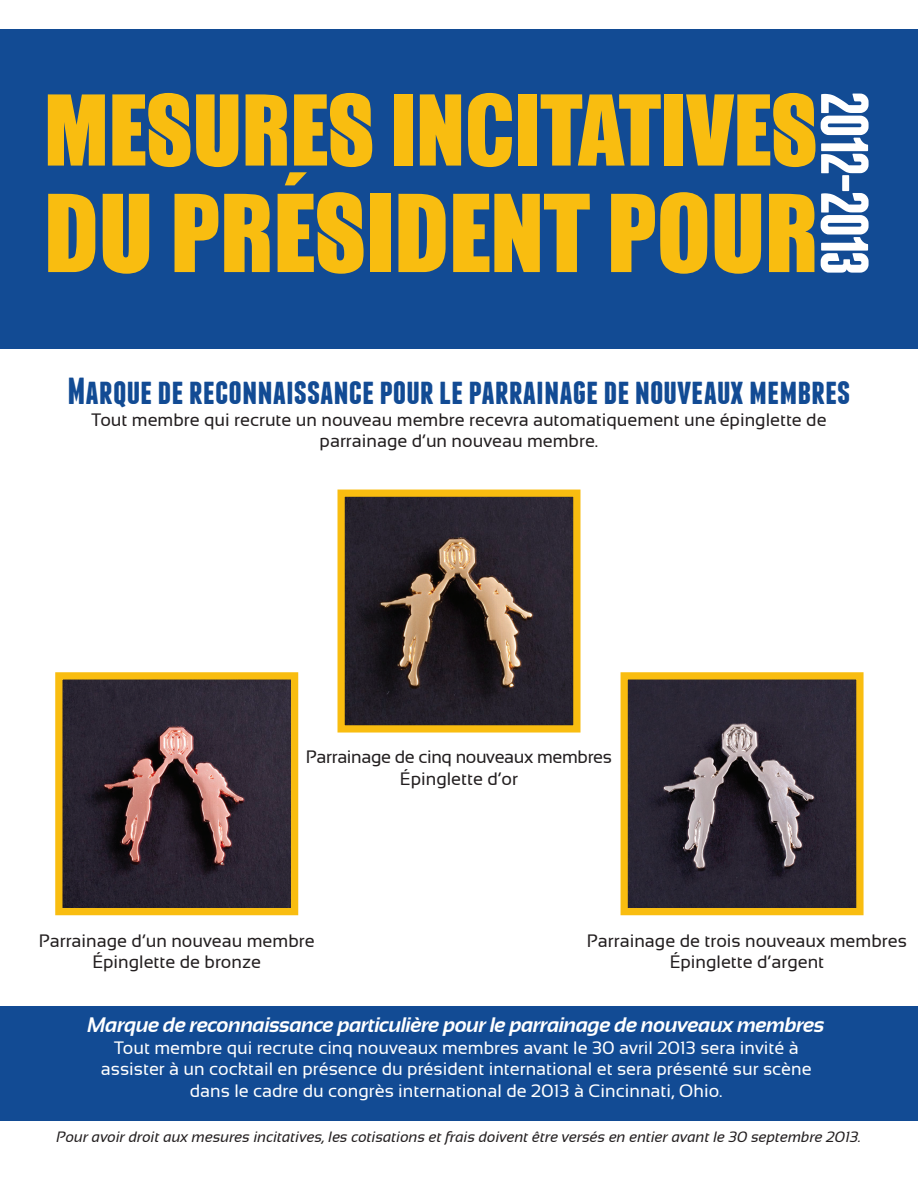
<style>
.page{position:relative;width:918px;height:1188px;background:#fff}
.page>*{position:absolute;margin:0;border:0;box-sizing:border-box;transform-origin:0 0}
.t1{font:99px "Gabo Drive";color:#f9bd10}
.t2{font:90px "Gabo Drive";color:#f9bd10}
.t3{font:700 67.05px "Franchise";letter-spacing:-.04em;color:#fff}
.t4{font:700 37.5px "Franchise";color:#124b94}
.t5{font:italic 700 21px "Sansation";letter-spacing:-.02em;color:#fff}
.t6{font:18px/21.6px "Sansation";color:#231f20;text-align:center}
.t7{font:18px/21.6px "Sansation";color:#fff;text-align:center}
.t8{font:18px "Sansation";letter-spacing:-.02em;color:#231f20}
.t9{font:italic 15px "Sansation";color:#231f20}
</style>
<div class="page">
<div style="left:0;top:1006px;width:918px;height:114px;background:#124b94"></div>
<div style="left:0;top:29px;width:918px;height:320px;background:#124b94"></div>
<img style="left:63px;top:680px;width:227px;height:227px">
<div style="left:55px;top:672px;width:243px;height:243px;border:7px solid #f9bd10"></div>
<img style="left:345px;top:498px;width:228px;height:227px">
<div style="left:337px;top:490px;width:244px;height:243px;border:7px solid #f9bd10"></div>
<img style="left:629px;top:680px;width:227px;height:227px">
<div style="left:621px;top:672px;width:243px;height:243px;border:7px solid #f9bd10"></div>
<p class="t2" style="left:44px;top:68px;width:775px">MESURES INCITATIVES</p>
<p class="t1" style="left:44px;top:165px;width:776px">DU PRÉSIDENT POUR</p>
<p class="t3" style="left:876px;top:91px;width:186px;rotate:90deg">2012-2013</p>
<p class="t4" style="left:68px;top:373px;width:784px">Marque de reconnaissance pour le parrainage de nouveaux membres</p>
<p class="t6" style="left:91px;top:409px;width:737px">Tout membre qui recrute un nouveau membre recevra automatiquement une épinglette de parrainage d’un nouveau membre.</p>
<p class="t8" style="left:306px;top:747px;width:308px">Parrainage de cinq nouveaux membres</p>
<p class="t6" style="left:400px;top:767px;width:120px">Épinglette d’or</p>
<p class="t6" style="left:39px;top:930px;width:278px">Parrainage d’un nouveau membre</p>
<p class="t6" style="left:92px;top:951px;width:170px">Épinglette de bronze</p>
<p class="t6" style="left:587px;top:930px;width:322px">Parrainage de trois nouveaux membres</p>
<p class="t6" style="left:670px;top:951px;width:156px">Épinglette d’argent</p>
<p class="t5" style="left:88px;top:1013px;width:739px">Marque de reconnaissance particulière pour le parrainage de nouveaux membres</p>
<p class="t7" style="left:101px;top:1037px;width:712px">Tout membre qui recrute cinq nouveaux membres avant le 30 avril 2013 sera invité à assister à un cocktail en présence du président international et sera présenté sur scène dans le cadre du congrès international de 2013 à Cincinnati, Ohio.</p>
<p class="t9" style="left:57px;top:1128px;width:806px">Pour avoir droit aux mesures incitatives, les cotisations et frais doivent être versés en entier avant le 30 septembre 2013.</p>
</div>
